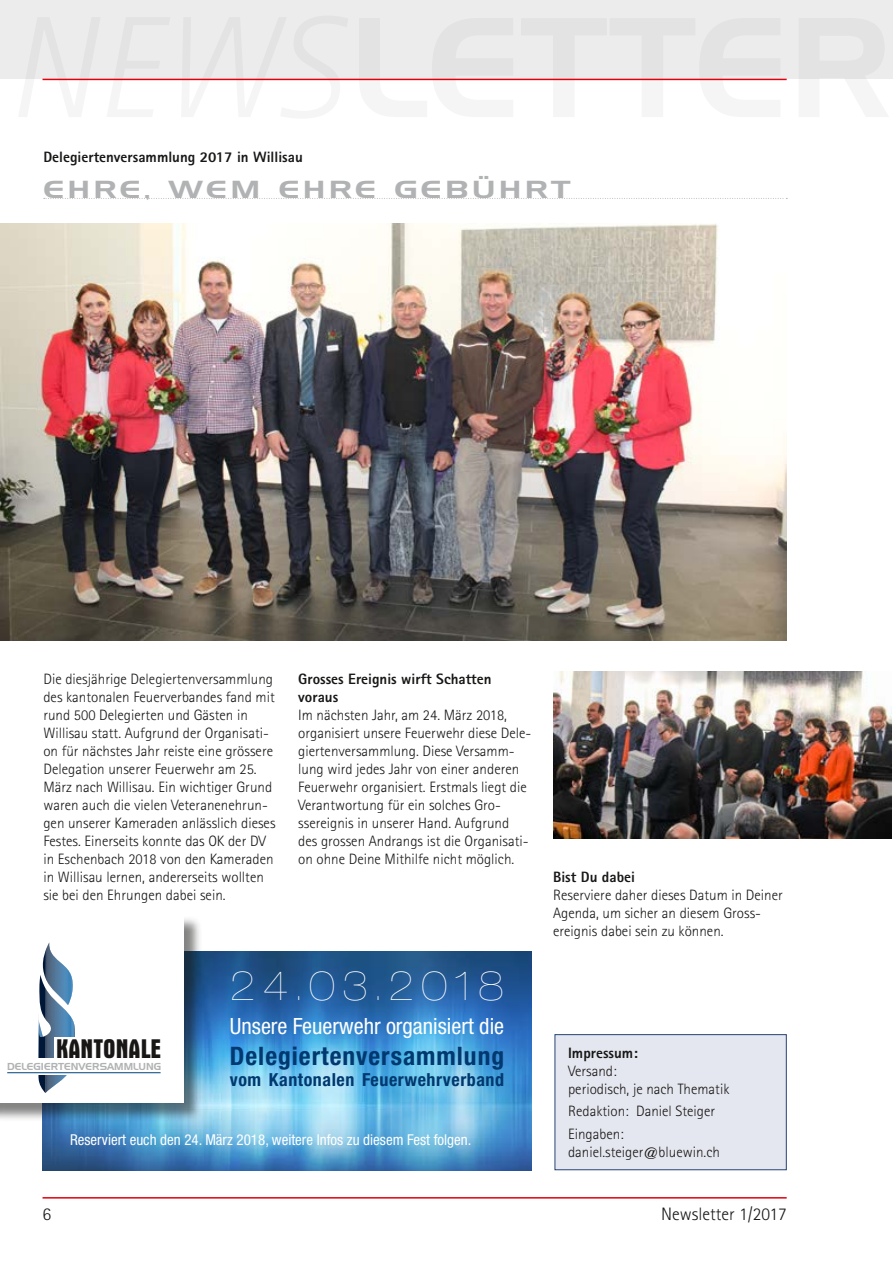
<style>
.page{position:relative;width:893px;height:1263px;background:#fff}
.page>*{position:absolute;margin:0;border:0;box-sizing:border-box;transform-origin:0 0}
.t1{font:200 expanded 39.9px "Helvetica Neue LT Std";letter-spacing:.175em;color:#fff}
.t2{font:700 condensed 27.45px "Aurora BT";color:#181716}
.t3{font:700 condensed 25.5px "Helvetica Neue LT Std";letter-spacing:.04em;color:#00386f}
.t4{font:24px "Handel Gothic BT";letter-spacing:.1em;color:#b1b2b3;scale:1.3 1}
.t5{font:condensed 22.35px "Helvetica Neue LT Std";color:#fff}
.t6{font:700 condensed 18px "Helvetica Neue LT Std";letter-spacing:.03em;color:#00386f}
.t7{font:300 18px "Rotis Sans Serif";color:#181716}
.t8{font:300 15px/18px "Rotis Sans Serif";color:#181716}
.t9{font:800 15px/18px "Rotis Sans Serif";color:#181716}
.t10{font:condensed 15px "Helvetica Neue LT Std";color:#fff}
.t11{font:9.9px "Handel Gothic BT";letter-spacing:.005em;color:#b1b2b3}
</style>
<div class="page">
<div style="left:0;top:0;width:893px;height:79px;background:#ececec"></div>
<hr style="left:43px;top:1197px;width:744px;height:1px;background:#e3000b">
<hr style="left:43px;top:79px;width:744px;height:1px;background:#e3000b">
<img style="left:43px;top:951px;width:489px;height:219px">
<div style="left:0;top:916px;width:202px;height:206px;background:#181716;opacity:.53"></div>
<div style="left:0;top:914px;width:183px;height:189px;background:#fff"></div>
<svg style="left:38px;top:949px;width:8px;height:144px"></svg>
<hr style="left:46px;top:942px;width:1px;height:151px;background:#00193a">
<hr style="left:47px;top:942px;width:1px;height:151px;background:#001c3e">
<hr style="left:48px;top:942px;width:1px;height:151px;background:#001f43">
<hr style="left:49px;top:942px;width:1px;height:151px;background:#002348">
<hr style="left:50px;top:942px;width:1px;height:151px;background:#00264d">
<hr style="left:51px;top:942px;width:1px;height:151px;background:#002952">
<hr style="left:52px;top:942px;width:1px;height:151px;background:#002d58">
<hr style="left:53px;top:942px;width:1px;height:151px;background:#00315e">
<hr style="left:54px;top:942px;width:1px;height:151px;background:#003563">
<hr style="left:55px;top:942px;width:1px;height:151px;background:#00396a">
<svg style="left:56px;top:958px;width:1px;height:127px"></svg>
<hr style="left:57px;top:942px;width:1px;height:151px;background:#004075">
<hr style="left:58px;top:942px;width:1px;height:151px;background:#00447b">
<hr style="left:59px;top:942px;width:1px;height:151px;background:#004781">
<hr style="left:60px;top:942px;width:1px;height:151px;background:#004a86">
<hr style="left:61px;top:942px;width:1px;height:151px;background:#004e8c">
<hr style="left:62px;top:942px;width:1px;height:151px;background:#005191">
<hr style="left:63px;top:942px;width:1px;height:151px;background:#005496">
<hr style="left:64px;top:942px;width:1px;height:151px;background:#00579b">
<hr style="left:65px;top:942px;width:1px;height:151px;background:#005a9e">
<hr style="left:66px;top:942px;width:1px;height:151px;background:#005ca2">
<hr style="left:67px;top:942px;width:1px;height:151px;background:#005da4">
<svg style="left:68px;top:970px;width:7px;height:67px"></svg>
<div style="left:6px;top:1058px;width:113px;height:17px;background:#fff"></div>
<div style="left:55px;top:1037px;width:101px;height:23px;background:#fff"></div>
<hr style="left:7px;top:1072px;width:154px;height:1px;background:#00437b">
<svg style="left:44px;top:198px;width:743px;height:1px"></svg>
<img style="left:0;top:223px;width:787px;height:417px">
<div style="left:555px;top:1035px;width:231px;height:135px;background:#e5e7f0"></div>
<div style="left:555px;top:1034px;width:232px;height:136px;border:1px solid #284473"></div>
<img style="left:553px;top:672px;width:339px;height:166px">
<p class="t9" style="left:43px;top:148px;width:261px">Delegiertenversammlung 2017 in Willisau</p>
<h3 class="t4" style="left:43px;top:175px;width:407px">EHRE, WEM EHRE GEBÜHRT</h3>
<p class="t8" style="left:43px;top:670px;width:234px">Die diesjährige Delegiertenversammlung des kantonalen Feuerverbandes fand mit rund 500 Delegierten und Gästen in Willisau statt. Aufgrund der Organisati&shy;on für nächstes Jahr reiste eine grössere Delegation unserer Feuerwehr am 25.<br>März nach Willisau. Ein wichtiger Grund waren auch die vielen Veteranenehrun&shy;gen unserer Kameraden anlässlich dieses Festes. Einerseits konnte das OK der DV in Eschenbach 2018 von den Kameraden in Willisau lernen, andererseits wollten sie bei den Ehrungen dabei sein.</p>
<p class="t9" style="left:298px;top:670px;width:195px">Grosses Ereignis wirft Schatten voraus</p>
<p class="t8" style="left:298px;top:706px;width:235px">Im nächsten Jahr, am 24. März 2018, organisiert unsere Feuerwehr diese Dele&shy;giertenversammlung. Diese Versamm&shy;lung wird jedes Jahr von einer anderen Feuerwehr organisiert. Erstmals liegt die Verantwortung für ein solches Gro&shy;ssereignis in unserer Hand. Aufgrund des grossen Andrangs ist die Organisati&shy;on ohne Deine Mithilfe nicht möglich.</p>
<h2 class="t2" style="left:56px;top:1033px;width:106px">KANTONALE</h2>
<p class="t11" style="left:7px;top:1061px;width:155px">DELEGIERTENVERSAMMLUNG</p>
<h1 class="t1" style="left:230px;top:963px;width:276px">24.03.2018</h1>
<h3 class="t5" style="left:230px;top:1013px;width:276px">Unsere Feuerwehr organisiert die</h3>
<h3 class="t3" style="left:230px;top:1040px;width:276px">Delegiertenversammlung</h3>
<p class="t6" style="left:230px;top:1069px;width:276px">vom Kantonalen Feuerwehrverband</p>
<p class="t10" style="left:70px;top:1130px;width:403px">Reserviert euch den 24. März 2018, weitere Infos zu diesem Fest folgen.</p>
<p class="t9" style="left:553px;top:868px;width:83px">Bist Du dabei</p>
<p class="t8" style="left:553px;top:886px;width:231px">Reserviere daher dieses Datum in Deiner<br>Agenda, um sicher an diesem Gross&shy;ereignis dabei sein zu können.</p>
<p class="t9" style="left:568px;top:1044px;width:71px">Impressum:</p>
<p class="t8" style="left:568px;top:1062px;width:163px">Versand:<br>periodisch, je nach Thematik</p>
<p class="t8" style="left:568px;top:1100px;width:149px;line-height:22.2px">Redaktion: Daniel Steiger<br>Eingaben:</p>
<p class="t8" style="left:568px;top:1142px;width:153px">daniel.steiger@bluewin.ch</p>
<p class="t7" style="left:43px;top:1204px;width:10px">6</p>
<p class="t7" style="left:661px;top:1204px;width:127px">Newsletter 1/2017</p>
</div>
